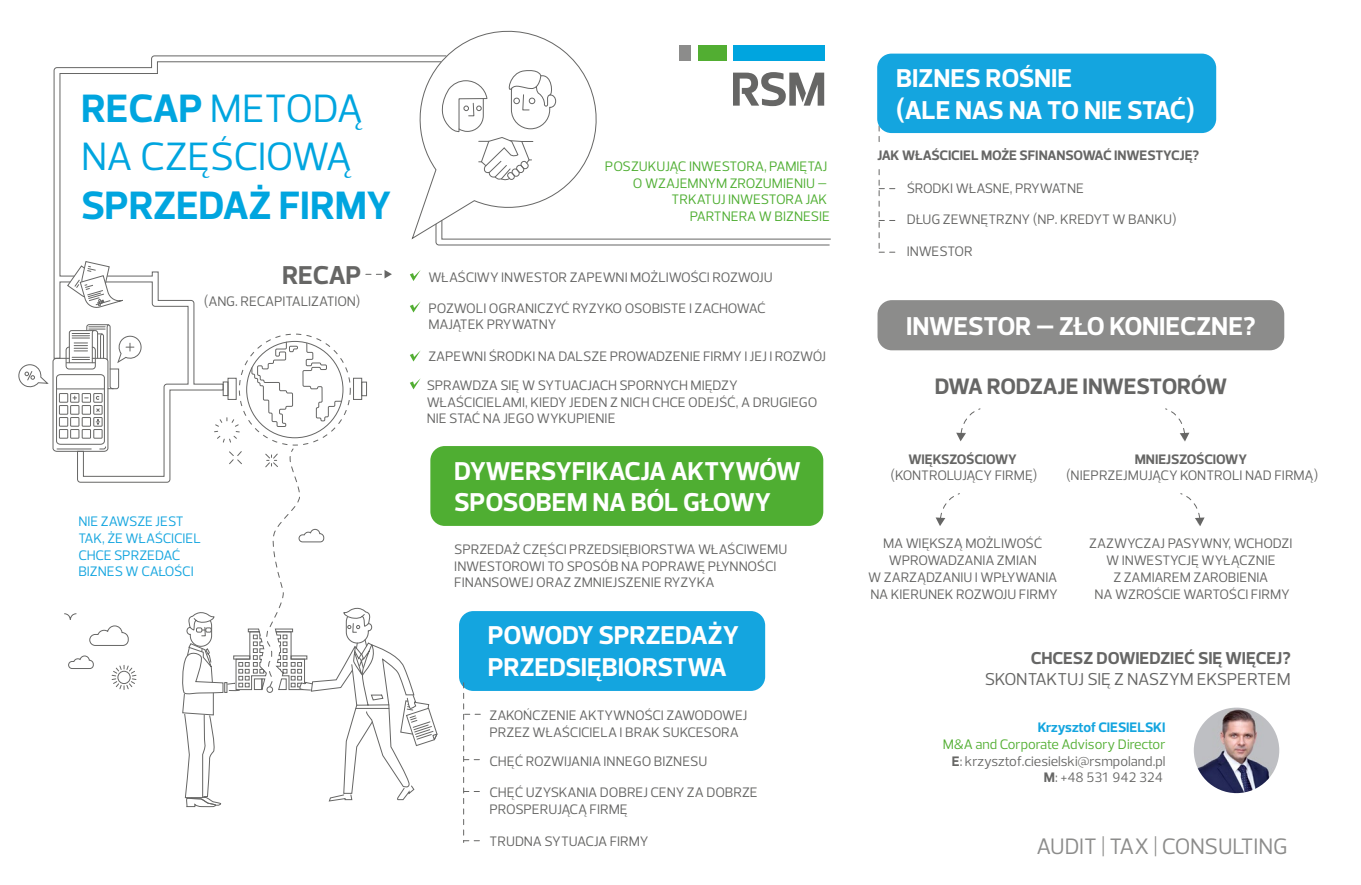
<style>
.page{position:relative;width:1361px;height:885px;background:#fff}
.page>*{position:absolute;margin:0;border:0;box-sizing:border-box;transform-origin:0 0}
.t1{font:40.25px/48.3px "Prelo";letter-spacing:-.015em;color:#00a5df}
.t2{font:700 40.25px "Prelo";color:#00a5df}
.t3{font:700 26.25px/31.5px "Prelo";letter-spacing:-.01em;color:#fff}
.t4{font:700 26.25px "Prelo";letter-spacing:-.005em;color:#666665}
.t5{font:700 22.75px "Prelo";letter-spacing:-.015em;color:#666665}
.t6{font:22.75px "Prelo";letter-spacing:-.01em;color:#8c8c8b}
.t7{font:17.5px "Prelo";letter-spacing:-.005em;color:#666665}
.t8{font:700 17.5px "Prelo";color:#666665}
.t9{font:14px/16.8px "Prelo";color:#666665}
.t10{font:14px/16.8px "Prelo";color:#4fae32;text-align:right}
.t11{font:700 14px "Prelo";letter-spacing:-.015em;color:#666665}
.t12{font:14px/16.8px "Prelo";letter-spacing:-.01em;color:#14a5df}
.t13{font:700 14px "Prelo";color:#14a5df}
.s1{font-weight:700}
.s2{color:#52ae32}
</style>
<div class="page">
<div style="left:459px;top:610px;width:306px;height:80px;background:#14a5df;border-radius:14px"></div>
<svg style="left:878px;top:125px;width:1px;height:17px"></svg>
<div style="left:877px;top:54px;width:338px;height:79px;background:#14a5df;border-radius:14px"></div>
<div style="left:877px;top:300px;width:406px;height:50px;background:#8c8c8b;border-radius:14px"></div>
<div style="left:53px;top:358px;width:55px;height:93px;border:1px solid #666665;border-radius:4px"></div>
<div style="left:56px;top:374px;width:49px;height:70px;border:1px solid #666665;border-radius:4px"></div>
<hr style="left:57px;top:388px;width:47px;height:1px;background:#666665">
<div style="left:59px;top:393px;width:9px;height:9px;border:1px solid #666665"></div>
<div style="left:59px;top:405px;width:9px;height:9px;border:1px solid #666665"></div>
<div style="left:59px;top:417px;width:9px;height:9px;border:1px solid #666665"></div>
<div style="left:59px;top:429px;width:9px;height:9px;border:1px solid #666665"></div>
<hr style="left:57px;top:448px;width:34px;height:1px;background:#666665">
<svg style="left:18px;top:364px;width:31px;height:24px"></svg>
<svg style="left:53px;top:55px;width:358px;height:304px"></svg>
<svg style="left:411px;top:30px;width:420px;height:216px"></svg>
<svg style="left:463px;top:682px;width:17px;height:160px"></svg>
<svg style="left:878px;top:169px;width:18px;height:83px"></svg>
<svg style="left:64px;top:260px;width:374px;height:547px"></svg>
<div style="left:430px;top:446px;width:393px;height:79px;background:#4fae32;border-radius:14px"></div>
<svg style="left:956px;top:408px;width:24px;height:33px"></svg>
<svg style="left:1165px;top:408px;width:24px;height:33px"></svg>
<svg style="left:935px;top:493px;width:25px;height:33px"></svg>
<svg style="left:1180px;top:493px;width:24px;height:33px"></svg>
<img style="left:1193px;top:707px;width:85px;height:85px;border-radius:43px">
<h1 class="t1" style="left:81px;top:84px;width:283px"><span class="s1">RECAP</span> METODĄ<br>NA CZĘŚCIOWĄ</h1>
<h1 class="t2" style="left:81px;top:180px;width:312px">SPRZEDAŻ FIRMY</h1>
<h2 class="t4" style="left:282px;top:259px;width:81px">RECAP</h2>
<p class="t9" style="left:204px;top:292px;width:158px">(ANG. RECAPITALIZATION)</p>
<p class="t12" style="left:78px;top:512px;width:124px">NIE ZAWSZE JEST<br>TAK, ŻE WŁAŚCICIEL<br>CHCE SPRZEDAĆ<br>BIZNES W CAŁOŚCI</p>
<p class="t10" style="left:605px;top:158px;width:226px">POSZUKUJĄC INWESTORA, PAMIĘTAJ<br>O WZAJEMNYM ZROZUMIENIU –<br>TRKATUJ INWESTORA JAK<br>PARTNERA W BIZNESIE</p>
<p class="t9" style="left:428px;top:262px;width:346px;line-height:30.6px">WŁAŚCIWY INWESTOR ZAPEWNI MOŻLIWOŚCI ROZWOJU<br>POZWOLI OGRANICZYĆ RYZYKO OSOBISTE I ZACHOWAĆ</p>
<p class="t9" style="left:428px;top:316px;width:130px">MAJĄTEK PRYWATNY</p>
<p class="t9" style="left:426px;top:341px;width:401px;line-height:28.9px">ZAPEWNI ŚRODKI NA DALSZE PROWADZENIE FIRMY I JEJ I ROZWÓJ<br>SPRAWDZA SIĘ W SYTUACJACH SPORNYCH MIĘDZY</p>
<p class="t9" style="left:426px;top:393px;width:392px">WŁAŚCICIELAMI, KIEDY JEDEN Z NICH CHCE ODEJŚĆ, A DRUGIEGO<br>NIE STAĆ NA JEGO WYKUPIENIE</p>
<h2 class="t3" style="left:454px;top:455px;width:348px">DYWERSYFIKACJA AKTYWÓW<br>SPOSOBEM NA BÓL GŁOWY</h2>
<p class="t9" style="left:454px;top:540px;width:334px">SPRZEDAŻ CZĘŚCI PRZEDSIĘBIORSTWA WŁAŚCIWEMU<br>INWESTOROWI TO SPOSÓB NA POPRAWĘ PŁYNNOŚCI<br>FINANSOWEJ ORAZ ZMNIEJSZENIE RYZYKA</p>
<h2 class="t3" style="left:487px;top:619px;width:253px">POWODY SPRZEDAŻY<br>PRZEDSIĘBIORSTWA</h2>
<p class="t9" style="left:489px;top:706px;width:259px">ZAKOŃCZENIE AKTYWNOŚCI ZAWODOWEJ<br>PRZEZ WŁAŚCICIELA I BRAK SUKCESORA</p>
<p class="t9" style="left:489px;top:752px;width:219px">CHĘĆ ROZWIJANIA INNEGO BIZNESU</p>
<p class="t9" style="left:489px;top:783px;width:270px">CHĘĆ UZYSKANIA DOBREJ CENY ZA DOBRZE<br>PROSPERUJĄCĄ FIRMĘ</p>
<p class="t9" style="left:489px;top:832px;width:160px">TRUDNA SYTUACJA FIRMY</p>
<h2 class="t3" style="left:896px;top:63px;width:300px">BIZNES ROŚNIE<br>(ALE NAS NA TO NIE STAĆ)</h2>
<p class="t11" style="left:877px;top:147px;width:323px">JAK WŁAŚCICIEL MOŻE SFINANSOWAĆ INWESTYCJĘ?</p>
<p class="t9" style="left:906px;top:179px;width:179px">ŚRODKI WŁASNE, PRYWATNE</p>
<p class="t9" style="left:906px;top:210px;width:271px">DŁUG ZEWNĘTRZNY (NP. KREDYT W BANKU)</p>
<p class="t9" style="left:906px;top:243px;width:67px">INWESTOR</p>
<h2 class="t3" style="left:906px;top:310px;width:351px">INWESTOR – ZŁO KONIECZNE?</h2>
<h3 class="t5" style="left:934px;top:371px;width:294px">DWA RODZAJE INWESTORÓW</h3>
<p class="t11" style="left:908px;top:450px;width:110px">WIĘKSZOŚCIOWY</p>
<p class="t9" style="left:890px;top:467px;width:148px">(KONTROLUJĄCY FIRMĘ)</p>
<p class="t11" style="left:1134px;top:450px;width:114px">MNIEJSZOŚCIOWY</p>
<p class="t9" style="left:1065px;top:467px;width:254px">(NIEPRZEJMUJĄCY KONTROLI NAD FIRMĄ)</p>
<p class="t9" style="left:868px;top:535px;width:191px;text-align:center">MA WIĘKSZĄ MOŻLIWOŚĆ<br>WPROWADZANIA ZMIAN<br>W ZARZĄDZANIU I WPŁYWANIA<br>NA KIERUNEK ROZWOJU FIRMY</p>
<p class="t9" style="left:1089px;top:535px;width:205px;text-align:center">ZAZWYCZAJ PASYWNY, WCHODZI<br>W INWESTYCJĘ WYŁĄCZNIE<br>Z ZAMIAREM ZAROBIENIA<br>NA WZROŚCIE WARTOŚCI FIRMY</p>
<p class="t8" style="left:1030px;top:647px;width:261px">CHCESZ DOWIEDZIEĆ SIĘ WIĘCEJ?</p>
<p class="t7" style="left:984px;top:668px;width:307px">SKONTAKTUJ SIĘ Z NASZYM EKSPERTEM</p>
<p class="t13" style="left:1037px;top:718px;width:129px">Krzysztof CIESIELSKI</p>
<p class="t9" style="left:942px;top:735px;width:224px;text-align:right"><span class="s2">M&amp;A and Corporate Advisory Director<br></span><span class="s1">E</span>: krzysztof.ciesielski@rsmpoland.pl<br><span class="s1">M</span>: +48 531 942 324</p>
<h3 class="t6" style="left:1036px;top:832px;width:252px">AUDIT | TAX | CONSULTING</h3>
</div>
